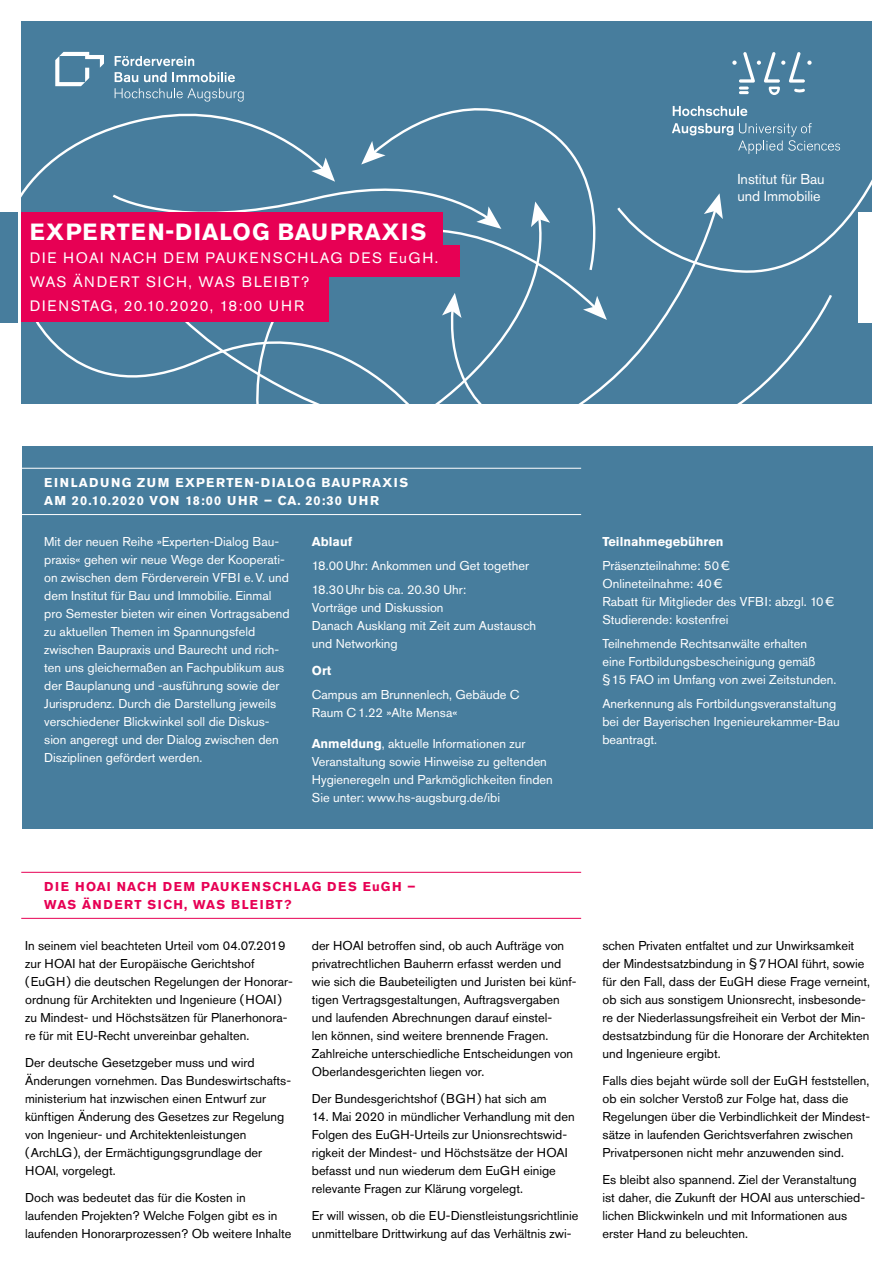
<style>
.page{position:relative;width:893px;height:1276px;background:#fff}
.page>*{position:absolute;margin:0;border:0;box-sizing:border-box;transform-origin:0 0}
.t1{font:700 23.25px "Akzidenz Grotesk Pro";letter-spacing:.04em;color:#fff}
.t2{font:15px/24px "Akzidenz Grotesk Pro";letter-spacing:.11em;color:#fff}
.t3{font:14.25px/16.8px "Akzidenz Grotesk BQ";letter-spacing:-.005em;color:#fff}
.t4{font:12.75px/18px "Akzidenz Grotesk Pro";color:#000}
.t5{font:12.75px/18px "Akzidenz Grotesk Pro";color:#fff}
.t6{font:700 12.75px/18px "Akzidenz Grotesk Pro";letter-spacing:.08em;color:#fff}
.t7{font:700 12.75px/18px "Akzidenz Grotesk Pro";letter-spacing:.11em;color:#e70054}
.t8{font:700 12.75px "Akzidenz Grotesk Pro";color:#fff}
.s1{font-weight:700}
</style>
<div class="page">
<div style="left:22px;top:446px;width:850px;height:383px;background:#477d9d"></div>
<div style="left:21px;top:21px;width:851px;height:383px;background:#477d9d"></div>
<svg style="left:22px;top:95px;width:266px;height:118px"></svg>
<svg style="left:453px;top:293px;width:379px;height:111px"></svg>
<svg style="left:35px;top:296px;width:429px;height:108px"></svg>
<svg style="left:127px;top:296px;width:240px;height:108px"></svg>
<svg style="left:387px;top:108px;width:207px;height:132px"></svg>
<svg style="left:111px;top:141px;width:390px;height:91px"></svg>
<svg style="left:481px;top:207px;width:237px;height:197px"></svg>
<hr style="left:21px;top:872px;width:560px;height:1px;background:#e70054">
<hr style="left:21px;top:918px;width:560px;height:1px;background:#e70054">
<hr style="left:17px;top:468px;width:564px;height:1px;background:#fff">
<hr style="left:17px;top:514px;width:564px;height:1px;background:#fff">
<div style="left:21px;top:213px;width:422px;height:38px;background:#e70054"></div>
<div style="left:21px;top:268px;width:308px;height:32px;background:#e70054"></div>
<div style="left:21px;top:245px;width:439px;height:32px;background:#e70054"></div>
<div style="left:21px;top:290px;width:308px;height:32px;background:#e70054"></div>
<div style="left:0;top:213px;width:17px;height:110px;background:#477d9d"></div>
<div style="left:859px;top:213px;width:34px;height:110px;background:#fff"></div>
<svg style="left:732px;top:52px;width:80px;height:43px"></svg>
<svg style="left:616px;top:123px;width:256px;height:155px"></svg>
<svg style="left:673px;top:106px;width:74px;height:10px"></svg>
<svg style="left:55px;top:52px;width:49px;height:34px"></svg>
<svg style="left:115px;top:56px;width:79px;height:10px"></svg>
<svg style="left:115px;top:72px;width:23px;height:10px"></svg>
<svg style="left:144px;top:72px;width:23px;height:10px"></svg>
<svg style="left:173px;top:72px;width:62px;height:10px"></svg>
<svg style="left:115px;top:88px;width:129px;height:14px"></svg>
<h1 class="t1" style="left:30px;top:217px;width:398px">EXPERTEN-DIALOG BAUPRAXIS</h1>
<p class="t2" style="left:30px;top:246px;width:410px">DIE HOAI NACH DEM PAUKENSCHLAG DES EuGH.<br>WAS ÄNDERT SICH, WAS BLEIBT?<br>DIENSTAG, 20.10.2020, 18:00 UHR</p>
<p class="t3" style="left:737px;top:170px;width:89px">Institut für Bau und Immobilie</p>
<p class="t6" style="left:44px;top:473px;width:365px">EINLADUNG ZUM EXPERTEN-DIALOG BAUPRAXIS<br>AM 20.10.2020 VON 18:00 UHR – CA. 20:30 UHR</p>
<p class="t5" style="left:44px;top:532px;width:247px">Mit der neuen Reihe »Experten-Dialog Bau&shy;praxis« gehen wir neue Wege der Kooperati&shy;on zwischen dem Förderverein VFBI e.V. und dem Institut für Bau und Immobilie. Einmal pro Semester bieten wir einen Vortragsabend zu aktuellen Themen im Spannungsfeld zwischen Baupraxis und Baurecht und rich&shy;ten uns gleichermaßen an Fachpublikum aus der Bauplanung und -ausführung sowie der Jurisprudenz. Durch die Darstellung jeweils verschiedener Blickwinkel soll die Diskus&shy;sion angeregt und der Dialog zwischen den Disziplinen gefördert werden.</p>
<p class="t6" style="left:312px;top:532px;width:42px">Ablauf</p>
<p class="t5" style="left:312px;top:553px;width:219px;line-height:24px">18.00Uhr: Ankommen und Get together<br>18.30Uhr bis ca. 20.30 Uhr:</p>
<p class="t5" style="left:312px;top:598px;width:226px">Vorträge und Diskussion<br>Danach Ausklang mit Zeit zum Austausch und Networking</p>
<p class="t6" style="left:312px;top:661px;width:21px">Ort</p>
<p class="t5" style="left:312px;top:685px;width:209px">Campus am Brunnenlech, Gebäude C<br>Raum C1.22 »Alte Mensa«</p>
<p class="t5" style="left:312px;top:734px;width:242px"><span class="s1">Anmeldung</span>, aktuelle Informationen zur Veranstaltung sowie Hinweise zu geltenden Hygieneregeln und Parkmöglichkeiten finden Sie unter: www.hs-augsburg.de/ibi</p>
<p class="t8" style="left:602px;top:533px;width:123px">Teilnahmegebühren</p>
<p class="t5" style="left:602px;top:556px;width:233px">Präsenzteilnahme: 50€<br>Onlineteilnahme: 40€<br>Rabatt für Mitglieder des VFBI: abzgl. 10€<br>Studierende: kostenfrei</p>
<p class="t5" style="left:602px;top:634px;width:235px">Teilnehmende Rechtsanwälte erhalten<br>eine Fortbildungsbescheinigung gemäß §15 FAO im Umfang von zwei Zeitstunden.</p>
<p class="t5" style="left:602px;top:694px;width:239px">Anerkennung als Fortbildungsveranstaltung bei der Bayerischen Ingenieurekammer-Bau beantragt.</p>
<p class="t7" style="left:44px;top:877px;width:373px">DIE HOAI NACH DEM PAUKENSCHLAG DES EuGH –<br>WAS ÄNDERT SICH, WAS BLEIBT?</p>
<p class="t4" style="left:25px;top:936px;width:269px">In seinem viel beachteten Urteil vom 04.07.2019 zur HOAI hat der Europäische Gerichtshof (EuGH) die deutschen Regelungen der Honorar&shy;ordnung für Architekten und Ingenieure (HOAI) zu Mindest- und Höchstsätzen für Planerhonora&shy;re für mit EU-Recht unvereinbar gehalten.</p>
<p class="t4" style="left:25px;top:1053px;width:267px">Der deutsche Gesetzgeber muss und wird Änderungen vornehmen. Das Bundeswirtschafts&shy;ministerium hat inzwischen einen Entwurf zur künftigen Änderung des Gesetzes zur Regelung von Ingenieur- und Architektenleistungen (ArchLG), der Ermächtigungsgrundlage der HOAI, vorgelegt.</p>
<p class="t4" style="left:25px;top:1188px;width:268px">Doch was bedeutet das für die Kosten in laufenden Projekten? Welche Folgen gibt es in laufenden Honorarprozessen? Ob weitere Inhalte</p>
<p class="t4" style="left:312px;top:936px;width:266px">der HOAI betroffen sind, ob auch Aufträge von privatrechtlichen Bauherrn erfasst werden und wie sich die Baubeteiligten und Juristen bei künf&shy;tigen Vertragsgestaltungen, Auftragsvergaben und laufenden Abrechnungen darauf einstel-<br>len können, sind weitere brennende Fragen.<br>Zahlreiche unterschiedliche Entscheidungen von Oberlandesgerichten liegen vor.</p>
<p class="t4" style="left:312px;top:1089px;width:236px">Der Bundesgerichtshof (BGH) hat sich am</p>
<p class="t4" style="left:312px;top:1107px;width:264px">14. Mai 2020 in mündlicher Verhandlung mit den Folgen des EuGH-Urteils zur Unionsrechtswid&shy;rigkeit der Mindest- und Höchstsätze der HOAI befasst und nun wiederum dem EuGH einige relevante Fragen zur Klärung vorgelegt.</p>
<p class="t4" style="left:312px;top:1206px;width:268px">Er will wissen, ob die EU-Dienstleistungsrichtlinie unmittelbare Drittwirkung auf das Verhältnis zwi-</p>
<p class="t4" style="left:602px;top:936px;width:269px">schen Privaten entfaltet und zur Unwirksamkeit der Mindestsatzbindung in §7HOAI führt, sowie für den Fall, dass der EuGH diese Frage verneint, ob sich aus sonstigem Unionsrecht, insbesonde&shy;re der Niederlassungsfreiheit ein Verbot der Min&shy;destsatzbindung für die Honorare der Architekten und Ingenieure ergibt.</p>
<p class="t4" style="left:602px;top:1071px;width:269px">Falls dies bejaht würde soll der EuGH feststellen, ob ein solcher Verstoß zur Folge hat, dass die Regelungen über die Verbindlichkeit der Mindest&shy;sätze in laufenden Gerichtsverfahren zwischen Privatpersonen nicht mehr anzuwenden sind.</p>
<p class="t4" style="left:602px;top:1170px;width:264px">Es bleibt also spannend. Ziel der Veranstaltung ist daher, die Zukunft der HOAI aus unterschied&shy;lichen Blickwinkeln und mit Informationen aus erster Hand zu beleuchten.</p>
</div>
